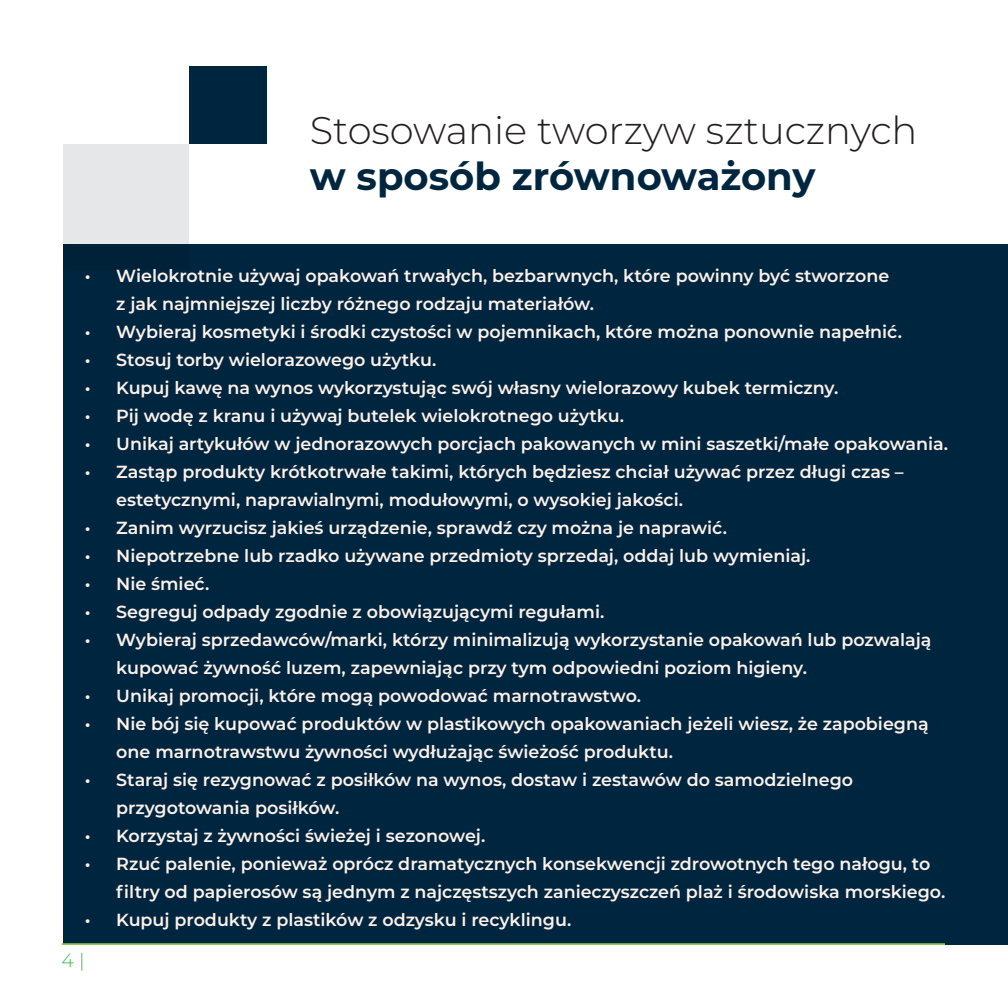
<style>
.page{position:relative;width:1008px;height:1008px;background:#fff}
.page>*{position:absolute;margin:0;border:0;box-sizing:border-box;transform-origin:0 0}
.t1{font:300 38.5px "Montserrat";color:#231f20}
.t2{font:700 38.5px "Montserrat";color:#00263f}
.t3{font:300 19.07px "Montserrat";color:#47b858}
.t4{font:600 17.5px/28px "Montserrat";color:#fdf1ea}
</style>
<div class="page">
<hr style="left:62px;top:943px;width:883px;height:2px;background:#92c94f">
<div style="left:63px;top:245px;width:945px;height:700px;background:#00263f"></div>
<div style="left:63px;top:144px;width:126px;height:101px;background:#e6e7e9"></div>
<div style="left:189px;top:66px;width:78px;height:78px;background:#00263f"></div>
<hr style="left:63px;top:943px;width:882px;height:2px;background:#92c94f">
<h1 class="t1" style="left:310px;top:104px;width:609px">Stosowanie tworzyw sztucznych</h1>
<h1 class="t2" style="left:310px;top:148px;width:507px">w sposób zrównoważony</h1>
<p class="t4" style="left:116px;top:261px;width:775px;text-indent:-32px">• Wielokrotnie używaj opakowań trwałych, bezbarwnych, które powinny być stworzone z jak najmniejszej liczby różnego rodzaju materiałów.</p>
<p class="t4" style="left:85px;top:317px;width:819px">• Wybieraj kosmetyki i środki czystości w pojemnikach, które można ponownie napełnić.</p>
<p class="t4" style="left:85px;top:345px;width:353px">• Stosuj torby wielorazowego użytku.</p>
<p class="t4" style="left:85px;top:373px;width:755px">• Kupuj kawę na wynos wykorzystując swój własny wielorazowy kubek termiczny.</p>
<p class="t4" style="left:85px;top:401px;width:541px">• Pij wodę z kranu i używaj butelek wielokrotnego użytku.</p>
<p class="t4" style="left:85px;top:429px;width:865px">• Unikaj artykułów w jednorazowych porcjach pakowanych w mini saszetki/małe opakowania.</p>
<p class="t4" style="left:116px;top:457px;width:789px;text-indent:-32px">• Zastąp produkty krótkotrwałe takimi, których będziesz chciał używać przez długi czas – estetycznymi, naprawialnymi, modułowymi, o wysokiej jakości.</p>
<p class="t4" style="left:85px;top:513px;width:644px">• Zanim wyrzucisz jakieś urządzenie, sprawdź czy można je naprawić.</p>
<p class="t4" style="left:85px;top:541px;width:727px">• Niepotrzebne lub rzadko używane przedmioty sprzedaj, oddaj lub wymieniaj.</p>
<p class="t4" style="left:85px;top:569px;width:126px">• Nie śmieć.</p>
<p class="t4" style="left:85px;top:597px;width:521px">• Segreguj odpady zgodnie z obowiązującymi regułami.</p>
<p class="t4" style="left:116px;top:625px;width:817px;text-indent:-32px">• Wybieraj sprzedawców/marki, którzy minimalizują wykorzystanie opakowań lub pozwalają kupować żywność luzem, zapewniając przy tym odpowiedni poziom higieny.</p>
<p class="t4" style="left:85px;top:681px;width:558px">• Unikaj promocji, które mogą powodować marnotrawstwo.</p>
<p class="t4" style="left:116px;top:709px;width:814px;text-indent:-32px">• Nie bój się kupować produktów w plastikowych opakowaniach jeżeli wiesz, że zapobiegną one marnotrawstwu żywności wydłużając świeżość produktu.</p>
<p class="t4" style="left:116px;top:765px;width:738px;text-indent:-32px">• Staraj się rezygnować z posiłków na wynos, dostaw i zestawów do samodzielnego przygotowania posiłków.</p>
<p class="t4" style="left:85px;top:821px;width:402px">• Korzystaj z żywności świeżej i sezonowej.</p>
<p class="t4" style="left:116px;top:849px;width:831px;text-indent:-32px">• Rzuć palenie, ponieważ oprócz dramatycznych konsekwencji zdrowotnych tego nałogu, to filtry od papierosów są jednym z najczęstszych zanieczyszczeń plaż i środowiska morskiego.</p>
<p class="t4" style="left:85px;top:905px;width:488px">• Kupuj produkty z plastików z odzysku i recyklingu.</p>
<p class="t3" style="left:62px;top:947px;width:24px">4 |</p>
</div>
